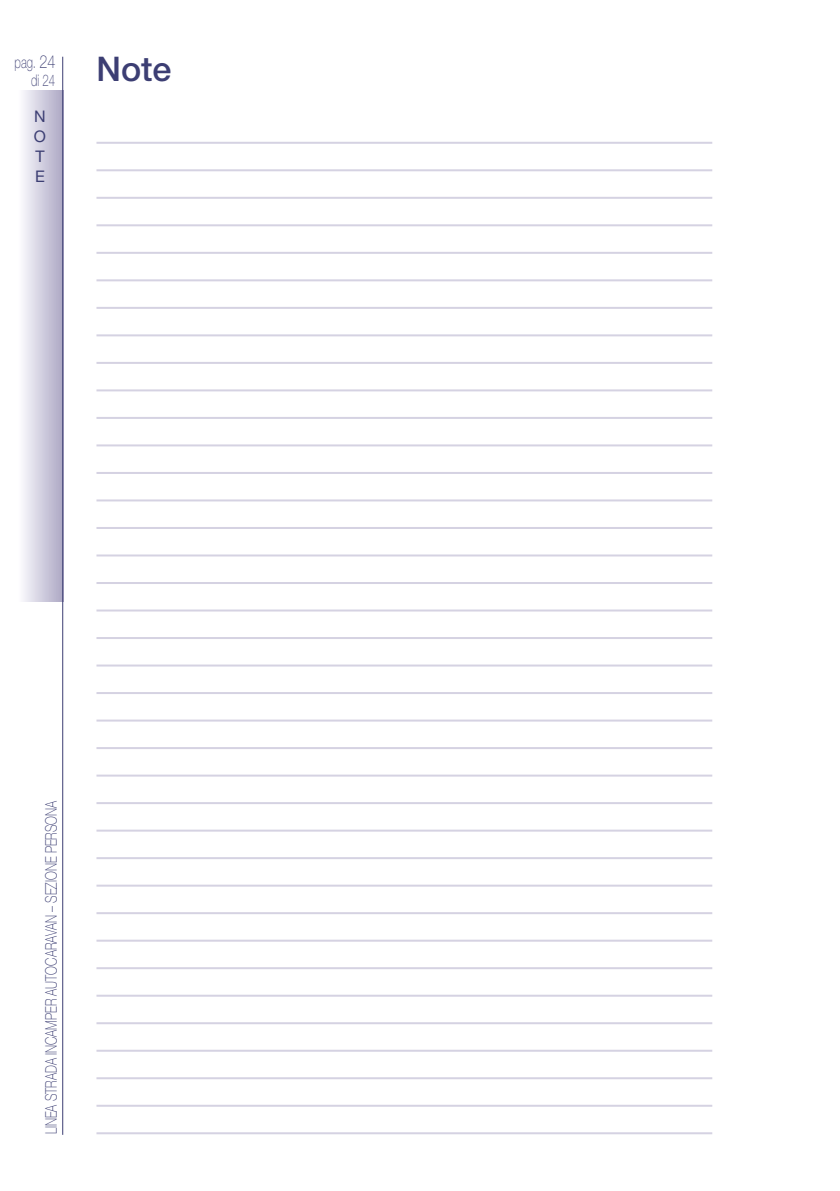
<style>
.page{position:relative;width:840px;height:1191px;background:#fff}
.page>*{position:absolute;margin:0;border:0;box-sizing:border-box;transform-origin:0 0}
.t1{font:500 34px "Helvetica Neue LT Std";color:#3c3e73}
.t2{font:100 16.2px/18px "Helvetica Neue LT Std";color:#3c3e73;text-align:right;scale:.71 1}
.t3{font:100 16px "Helvetica Neue LT Std";color:#3c3e73;scale:.74 1}
.t4{font:16px/20px "Helvetica Neue LT Std";color:#3c3e73;text-align:justify}
.s1{font-size:18px}
</style>
<div class="page">
<div style="left:17px;top:91px;width:46px;height:510px;background:linear-gradient(to right,#fff,#afaac6)"></div>
<hr style="left:62px;top:57px;width:1px;height:1077px;background:#3c3e73">
<hr style="left:96px;top:142px;width:615px;height:2px;background:#d5d2e2">
<hr style="left:96px;top:169px;width:615px;height:2px;background:#d5d2e2">
<hr style="left:96px;top:197px;width:615px;height:2px;background:#d5d2e2">
<hr style="left:96px;top:224px;width:615px;height:2px;background:#d5d2e2">
<hr style="left:96px;top:252px;width:615px;height:2px;background:#d5d2e2">
<hr style="left:96px;top:279px;width:615px;height:2px;background:#d5d2e2">
<hr style="left:96px;top:307px;width:615px;height:2px;background:#d5d2e2">
<hr style="left:96px;top:334px;width:615px;height:2px;background:#d5d2e2">
<hr style="left:96px;top:362px;width:615px;height:2px;background:#d5d2e2">
<hr style="left:96px;top:389px;width:615px;height:2px;background:#d5d2e2">
<hr style="left:96px;top:417px;width:615px;height:2px;background:#d5d2e2">
<hr style="left:96px;top:444px;width:615px;height:2px;background:#d5d2e2">
<hr style="left:96px;top:472px;width:615px;height:2px;background:#d5d2e2">
<hr style="left:96px;top:499px;width:615px;height:2px;background:#d5d2e2">
<hr style="left:96px;top:527px;width:615px;height:2px;background:#d5d2e2">
<hr style="left:96px;top:554px;width:615px;height:2px;background:#d5d2e2">
<hr style="left:96px;top:582px;width:615px;height:2px;background:#d5d2e2">
<hr style="left:96px;top:609px;width:615px;height:2px;background:#d5d2e2">
<hr style="left:96px;top:637px;width:615px;height:2px;background:#d5d2e2">
<hr style="left:96px;top:664px;width:615px;height:2px;background:#d5d2e2">
<hr style="left:96px;top:692px;width:615px;height:2px;background:#d5d2e2">
<hr style="left:96px;top:719px;width:615px;height:2px;background:#d5d2e2">
<hr style="left:96px;top:747px;width:615px;height:2px;background:#d5d2e2">
<hr style="left:96px;top:774px;width:615px;height:2px;background:#d5d2e2">
<hr style="left:96px;top:802px;width:615px;height:2px;background:#d5d2e2">
<hr style="left:96px;top:829px;width:615px;height:2px;background:#d5d2e2">
<hr style="left:96px;top:857px;width:615px;height:2px;background:#d5d2e2">
<hr style="left:96px;top:884px;width:615px;height:2px;background:#d5d2e2">
<hr style="left:96px;top:912px;width:615px;height:2px;background:#d5d2e2">
<hr style="left:96px;top:939px;width:615px;height:2px;background:#d5d2e2">
<hr style="left:96px;top:967px;width:615px;height:2px;background:#d5d2e2">
<hr style="left:96px;top:994px;width:615px;height:2px;background:#d5d2e2">
<hr style="left:96px;top:1022px;width:615px;height:2px;background:#d5d2e2">
<hr style="left:96px;top:1049px;width:615px;height:2px;background:#d5d2e2">
<hr style="left:96px;top:1077px;width:615px;height:2px;background:#d5d2e2">
<hr style="left:96px;top:1104px;width:615px;height:2px;background:#d5d2e2">
<hr style="left:96px;top:1132px;width:615px;height:2px;background:#d5d2e2">
<p class="t2" style="left:15px;top:53px;width:59px">pag. <span class="s1">24 </span>di 24</p>
<p class="t4" style="left:34px;top:106px;width:14px">N O T E</p>
<h1 class="t1" style="left:96px;top:49px;width:76px">Note</h1>
<p class="t3" style="left:42px;top:1134px;width:452px;rotate:-90deg">LINEA STRADA INCAMPER AUTOCARAVAN – SEZIONE PERSONA</p>
</div>
